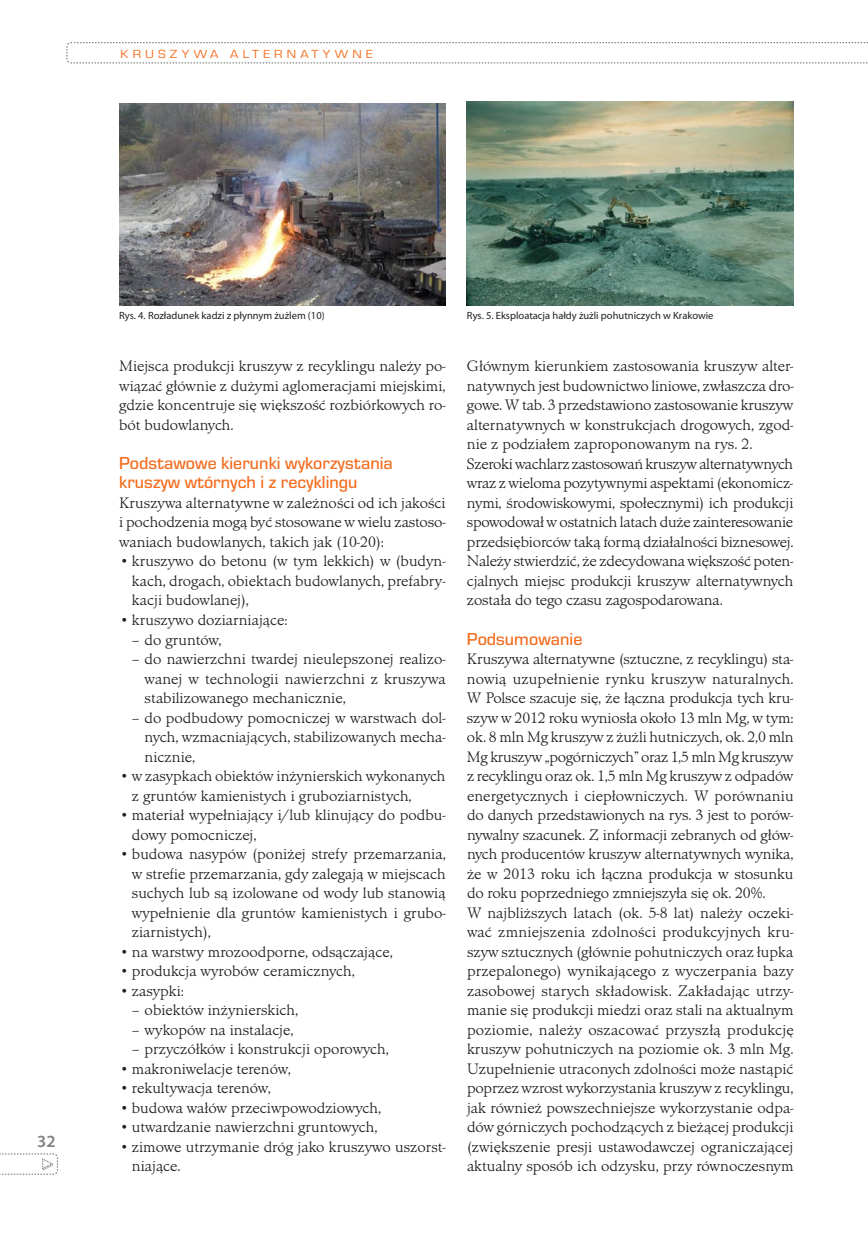
<style>
.page{position:relative;width:868px;height:1234px;background:#fff}
.page>*{position:absolute;margin:0;border:0;box-sizing:border-box;transform-origin:0 0}
.t1{font:500 18px/19.5px "Eurostile TCE";color:#f36e21}
.t2{font:600 17.1px "Myriad Pro";color:#808285}
.t3{font:300 15.75px/19.5px "Minister TCE";color:#231f20;text-align:justify}
.t4{font:12.15px "Eurostile TCE";letter-spacing:.31em;color:#f36e21;scale:1.11 1}
.t5{font:10.5px "Myriad Pro";color:#231f20}
</style>
<div class="page">
<svg style="left:67px;top:42px;width:801px;height:22px"></svg>
<img style="left:119px;top:103px;width:326px;height:202px">
<img style="left:467px;top:101px;width:326px;height:204px">
<svg style="left:0;top:1153px;width:58px;height:21px"></svg>
<p class="t4" style="left:120px;top:47px;width:229px">KRUSZYWA ALTERNATYWNE</p>
<p class="t2" style="left:37px;top:1131px;width:20px">32</p>
<p class="t5" style="left:119px;top:309px;width:207px">Rys. 4. Rozładunek kadzi z płynnym żużlem (10)</p>
<p class="t5" style="left:467px;top:309px;width:248px">Rys. 5. Eksploatacja hałdy żużli pohutniczych w Krakowie</p>
<p class="t3" style="left:119px;top:356px;width:328px">Miejsca produkcji kruszyw z recyklingu należy po&shy;wiązać głównie z dużymi aglomeracjami miejskimi, gdzie koncentruje się większość rozbiórkowych ro&shy;bót budowlanych.</p>
<p class="t1" style="left:119px;top:453px;width:275px">Podstawowe kierunki wykorzystania kruszyw wtórnych i z recyklingu</p>
<p class="t3" style="left:119px;top:493px;width:328px">Kruszywa alternatywne w zależności od ich jakości i pochodzenia mogą być stosowane w wielu zastoso&shy;waniach budowlanych, takich jak (10-20):</p>
<p class="t3" style="left:132px;top:551px;width:315px;text-indent:-13px">•kruszywo do betonu (w tym lekkich) w (budyn&shy;kach, drogach, obiektach budowlanych, prefabry&shy;kacji budowlanej),</p>
<p class="t3" style="left:119px;top:610px;width:170px">•kruszywo doziarniające:</p>
<p class="t3" style="left:132px;top:629px;width:91px">– do gruntów,</p>
<p class="t3" style="left:145px;top:649px;width:302px;text-indent:-13px">– do nawierzchni twardej nieulepszonej realizo&shy;wanej w technologii nawierzchni z kruszywa stabilizowanego mechanicznie,</p>
<p class="t3" style="left:145px;top:707px;width:302px;text-indent:-13px">– do podbudowy pomocniczej w warstwach dol&shy;nych, wzmacniających, stabilizowanych mecha&shy;nicznie,</p>
<p class="t3" style="left:132px;top:766px;width:315px;text-indent:-13px">•w zasypkach obiektów inżynierskich wykonanych z gruntów kamienistych i gruboziarnistych,</p>
<p class="t3" style="left:132px;top:805px;width:315px;text-indent:-13px">•materiał wypełniający i/lub klinujący do podbu&shy;dowy pomocniczej,</p>
<p class="t3" style="left:132px;top:844px;width:315px;text-indent:-13px">•budowa nasypów (poniżej strefy przemarzania, w strefie przemarzania, gdy zalegają w miejscach suchych lub są izolowane od wody lub stanowią wypełnienie dla gruntów kamienistych i grubo&shy;ziarnistych),</p>
<p class="t3" style="left:119px;top:941px;width:275px">•na warstwy mrozoodporne, odsączające,</p>
<p class="t3" style="left:119px;top:961px;width:237px">•produkcja wyrobów ceramicznych,</p>
<p class="t3" style="left:119px;top:980px;width:66px">•zasypki:</p>
<p class="t3" style="left:132px;top:1000px;width:168px">– obiektów inżynierskich,</p>
<p class="t3" style="left:132px;top:1019px;width:163px">– wykopów na instalacje,</p>
<p class="t3" style="left:132px;top:1039px;width:258px">– przyczółków i konstrukcji oporowych,</p>
<p class="t3" style="left:119px;top:1058px;width:173px">•makroniwelacje terenów,</p>
<p class="t3" style="left:119px;top:1078px;width:153px">•rekultywacja terenów,</p>
<p class="t3" style="left:119px;top:1097px;width:263px">•budowa wałów przeciwpowodziowych,</p>
<p class="t3" style="left:119px;top:1117px;width:260px">•utwardzanie nawierzchni gruntowych,</p>
<p class="t3" style="left:132px;top:1136px;width:315px;text-indent:-13px">•zimowe utrzymanie dróg jako kruszywo uszorst&shy;niające.</p>
<p class="t3" style="left:467px;top:356px;width:328px;text-align:left">Głównym kierunkiem zastosowania kruszyw alter&shy;natywnych jest budownictwo liniowe, zwłaszcza dro&shy;gowe. W tab. 3 przedstawiono zastosowanie kruszyw alternatywnych w konstrukcjach drogowych, zgod&shy;nie z podziałem zaproponowanym na rys. 2.<br>Szeroki wachlarz zastosowań kruszyw alternatywnych wraz z wieloma pozytywnymi aspektami (ekonomicz&shy;nymi, środowiskowymi, społecznymi) ich produkcji spowodował w ostatnich latach duże zainteresowanie przedsiębiorców taką formą działalności biznesowej.<br>Należy stwierdzić, że zdecydowana większość poten&shy;cjalnych miejsc produkcji kruszyw alternatywnych została do tego czasu zagospodarowana.</p>
<p class="t1" style="left:467px;top:629px;width:117px">Podsumowanie</p>
<p class="t3" style="left:467px;top:649px;width:328px;text-align:left">Kruszywa alternatywne (sztuczne, z recyklingu) sta&shy;nowią uzupełnienie rynku kruszyw naturalnych.<br>W Polsce szacuje się, że łączna produkcja tych kru&shy;szyw w 2012 roku wyniosła około 13 mln Mg, w tym: ok. 8 mln Mg kruszyw z żużli hutniczych, ok. 2,0 mln Mg kruszyw „pogórniczych” oraz 1,5 mln Mg kruszyw z recyklingu oraz ok. 1,5 mln Mg kruszyw z odpadów energetycznych i ciepłowniczych. W porównaniu do danych przedstawionych na rys. 3 jest to porów&shy;nywalny szacunek. Z informacji zebranych od głów&shy;nych producentów kruszyw alternatywnych wynika, że w 2013 roku ich łączna produkcja w stosunku do roku poprzedniego zmniejszyła się ok. 20%.<br>W najbliższych latach (ok. 5-8 lat) należy oczeki&shy;wać zmniejszenia zdolności produkcyjnych kru&shy;szyw sztucznych (głównie pohutniczych oraz łupka przepalonego) wynikającego z wyczerpania bazy zasobowej starych składowisk. Zakładając utrzy&shy;manie się produkcji miedzi oraz stali na aktualnym poziomie, należy oszacować przyszłą produkcję kruszyw pohutniczych na poziomie ok. 3 mln Mg.<br>Uzupełnienie utraconych zdolności może nastąpić poprzez wzrost wykorzystania kruszyw z recyklingu, jak również powszechniejsze wykorzystanie odpa&shy;dów górniczych pochodzących z bieżącej produkcji (zwiększenie presji ustawodawczej ograniczającej aktualny sposób ich odzysku, przy równoczesnym</p>
</div>
